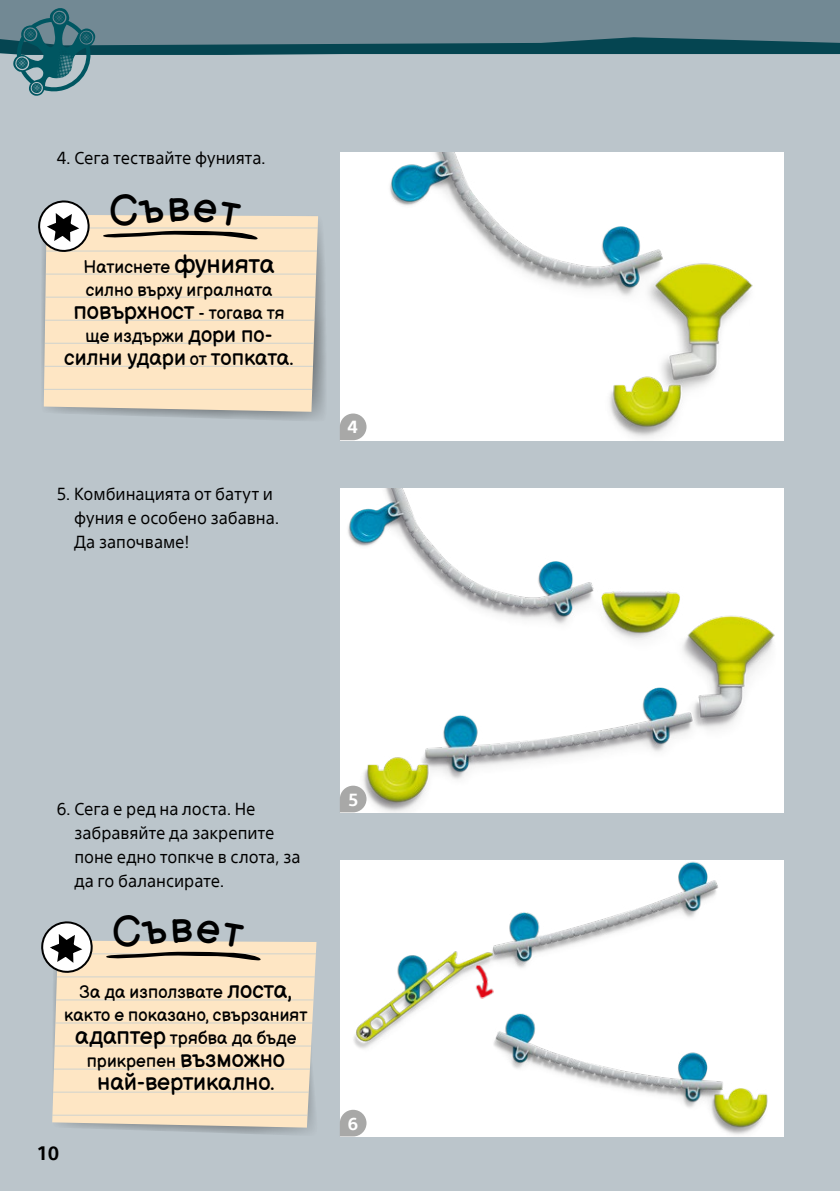
<style>
.page{position:relative;width:840px;height:1191px;background:#fff}
.page>*{position:absolute;margin:0;border:0;box-sizing:border-box;transform-origin:0 0}
.t1{font:24px "Balsamiq Sans";letter-spacing:-.005em;color:#000}
.t2{font:22px "Balsamiq Sans";letter-spacing:-.005em;color:#000}
.t3{font:700 19px "SST";color:#000}
.t4{font:18px/23px "Balsamiq Sans";letter-spacing:.005em;color:#000}
.t5{font:700 17.2px "SST";color:#fff}
.t6{font:17px/24px "SST";color:#000}
.s1{font-size:26px}
.s2{font-size:18px}
.s3{font-size:22px}
.s4{font-size:24px}
</style>
<div class="page">
<div style="left:0;top:0;width:839px;height:1191px;background:#bbc5cb"></div>
<img style="left:340px;top:860px;width:442px;height:276px">
<img style="left:340px;top:152px;width:442px;height:288px">
<img style="left:470px;top:965px;width:27px;height:35px">
<img style="left:340px;top:488px;width:442px;height:324px">
<svg style="left:0;top:51px;width:839px;height:4px;fill:#054551"></svg>
<svg style="left:0;top:0;width:839px;height:51px;background:#5f7d88"></svg>
<svg style="left:340px;top:1109px;width:26px;height:27px"></svg>
<svg style="left:340px;top:413px;width:26px;height:27px"></svg>
<svg style="left:340px;top:785px;width:26px;height:27px"></svg>
<svg style="left:42px;top:225px;width:283px;height:195px"></svg>
<div style="left:44px;top:215px;width:274px;height:197px;background:#fee6c4"></div>
<hr style="left:44px;top:389px;width:274px;height:1px;background:#b3c7d4">
<hr style="left:44px;top:297px;width:274px;height:1px;background:#b3c7d4">
<hr style="left:44px;top:227px;width:274px;height:1px;background:#b3c7d4">
<hr style="left:44px;top:412px;width:274px;height:1px;background:#b3c7d4">
<hr style="left:44px;top:320px;width:274px;height:1px;background:#b3c7d4">
<hr style="left:44px;top:250px;width:274px;height:1px;background:#b3c7d4">
<hr style="left:44px;top:343px;width:274px;height:1px;background:#b3c7d4">
<hr style="left:44px;top:273px;width:274px;height:2px;background:#b3c7d4">
<hr style="left:44px;top:366px;width:274px;height:1px;background:#b3c7d4">
<svg style="left:38px;top:200px;width:53px;height:53px;background:#b1b1ae"></svg>
<svg style="left:73px;top:942px;width:244px;height:192px"></svg>
<svg style="left:52px;top:941px;width:264px;height:186px;background:#f9e3c3"></svg>
<hr style="left:52px;top:1114px;width:264px;height:1px;background:#b3c7d4">
<hr style="left:52px;top:1022px;width:264px;height:1px;background:#b3c7d4">
<hr style="left:52px;top:953px;width:264px;height:1px;background:#b3c7d4">
<hr style="left:52px;top:1045px;width:264px;height:1px;background:#b3c7d4">
<hr style="left:52px;top:976px;width:264px;height:1px;background:#b3c7d4">
<hr style="left:52px;top:1068px;width:264px;height:1px;background:#b3c7d4">
<hr style="left:52px;top:999px;width:264px;height:1px;background:#b3c7d4">
<hr style="left:52px;top:1091px;width:264px;height:1px;background:#b3c7d4">
<svg style="left:41px;top:921px;width:53px;height:53px"></svg>
<svg style="left:13px;top:7px;width:82px;height:89px"></svg>
<svg style="left:103px;top:215px;width:154px;height:27px;background:#d7c4a9"></svg>
<svg style="left:106px;top:941px;width:154px;height:21px;background:#cebba0"></svg>
<p class="t6" style="left:57px;top:146px;width:210px">4. Сега тествайте фунията.</p>
<p class="t4" style="left:83px;top:254px;width:192px">Натиснете <span class="s1">фунията </span>силно върху игралната</p>
<h1 class="t1" style="left:73px;top:292px;width:212px">повърхност <span class="s2">- тогава тя</span></h1>
<p class="t4" style="left:85px;top:323px;width:189px">ще издържи <span class="s3">дори по-</span></p>
<p class="t2" style="left:64px;top:340px;width:231px">силни удари <span class="s2">от</span> топката.</p>
<p class="t6" style="left:74px;top:482px;width:206px;text-indent:-17px">5. Комбинацията от батут и фуния е особено забавна.<br>Да започваме!</p>
<p class="t5" style="left:347px;top:417px;width:12px">4</p>
<p class="t6" style="left:74px;top:796px;width:227px;text-indent:-18px">6. Сега е ред на лоста. Не забравяйте да закрепите поне едно топкче в слота, за да го балансирате.</p>
<p class="t4" style="left:64px;top:979px;width:245px;text-align:center">За да използвате <span class="s4">лоста, </span>както е показано, свързаният <span class="s4">адаптер</span> трябва да бъде прикрепен <span class="s4">възможно</span></p>
<h1 class="t1" style="left:97px;top:1063px;width:179px">най-вертикално.</h1>
<p class="t3" style="left:37px;top:1142px;width:24px">10</p>
<p class="t5" style="left:348px;top:789px;width:12px">5</p>
<p class="t5" style="left:347px;top:1113px;width:12px">6</p>
</div>
